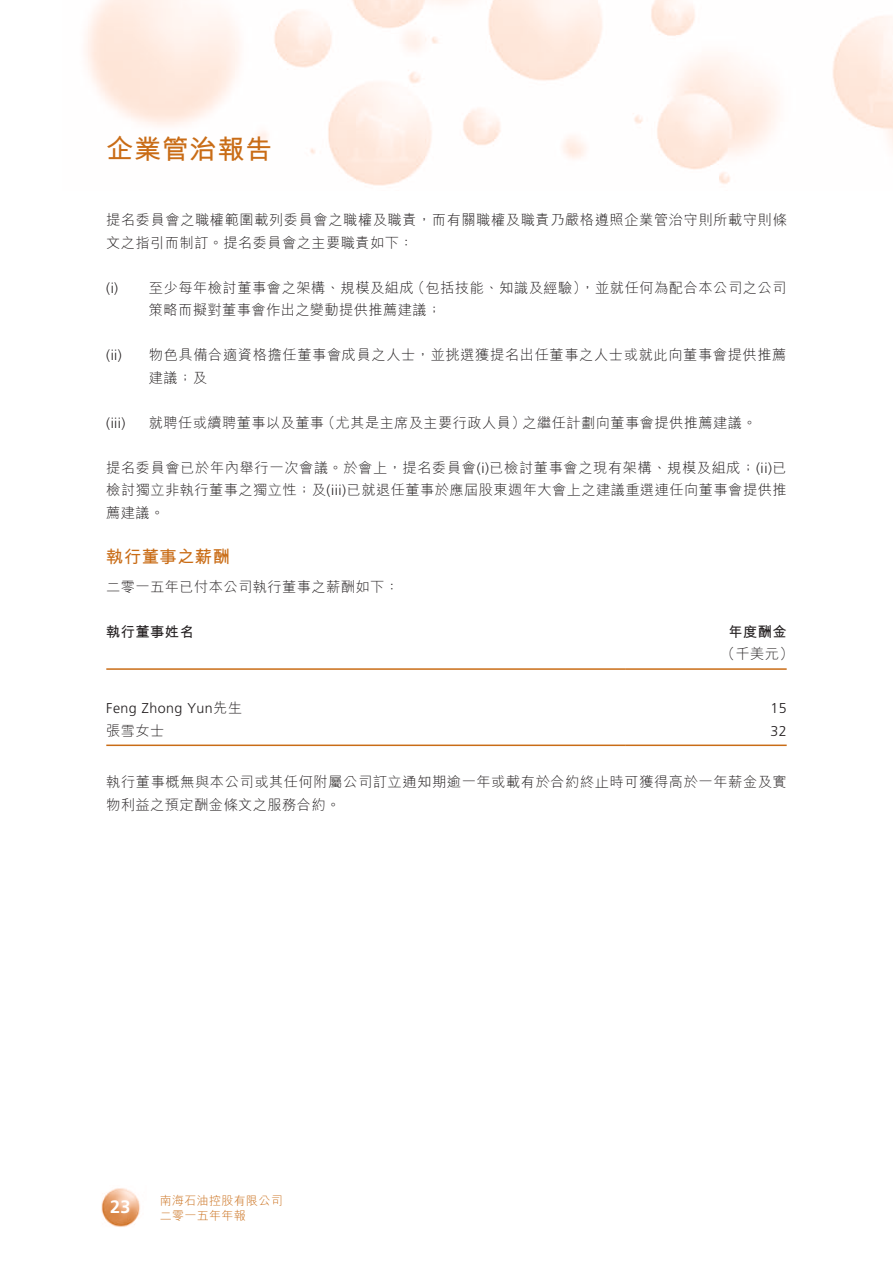
<style>
.page{position:relative;width:893px;height:1263px;background:#fff}
.page>*{position:absolute;margin:0;border:0;box-sizing:border-box;transform-origin:0 0}
.t1{font:700 27px "M Hei HK";letter-spacing:.03em;color:#c96c16}
.t2{font:700 18px "Frutiger LT Std";color:#fff}
.t3{font:700 17.25px "M Hei HK";letter-spacing:.03em;color:#c96c16}
.t4{font:300 14.25px/22.5px "M Hei HK";letter-spacing:.035em;color:#231f20}
.t5{font:300 14.25px "Frutiger LT Std";letter-spacing:.03em;color:#231f20}
.t6{font:700 14.25px "M Hei HK";letter-spacing:.03em;color:#231f20}
.t7{font:300 12px "M Hei HK";letter-spacing:.03em;color:#c96c16}
.s1{font-family:"Frutiger LT Std"}
.s2{font-family:"M Hei HK"}
</style>
<div class="page">
<img style="left:85px;top:0;width:808px;height:186px">
<img style="left:101px;top:1188px;width:39px;height:39px">
<hr style="left:106px;top:668px;width:519px;height:2px;background:#c96c16">
<hr style="left:625px;top:668px;width:162px;height:2px;background:#c96c16">
<hr style="left:106px;top:744px;width:519px;height:2px;background:#c96c16">
<hr style="left:625px;top:744px;width:162px;height:2px;background:#c96c16">
<h1 class="t1" style="left:106px;top:129px;width:167px">企業管治報告</h1>
<p class="t4" style="left:106px;top:208px;width:682px">提名委員會之職權範圍載列委員會之職權及職責，而有關職權及職責乃嚴格遵照企業管治守則所載守則條文之指引而制訂。提名委員會之主要職責如下：</p>
<p class="t4" style="left:411px;top:276px;width:377px">（包括技能、知識及經驗，）並就任何為配合本公司之公司</p>
<p class="t4" style="left:149px;top:276px;width:267px">至少每年檢討董事會之架構、規模及組成</p>
<p class="t5" style="left:106px;top:280px;width:13px">) i(</p>
<p class="t5" style="left:106px;top:347px;width:17px">i i( )</p>
<p class="t4" style="left:149px;top:298px;width:294px">策略而擬對董事會作出之變動提供推薦建議;</p>
<p class="t4" style="left:149px;top:343px;width:639px">物色具備合適資格擔任董事會成員之人士，並挑選獲提名出任董事之人士或就此向董事會提供推薦</p>
<p class="t4" style="left:149px;top:366px;width:60px">建議；及</p>
<p class="t4" style="left:149px;top:411px;width:177px">就聘任或續聘董事以及董事</p>
<p class="t4" style="left:321px;top:411px;width:206px">（尤其是主席及主要行政人員）</p>
<p class="t4" style="left:523px;top:411px;width:235px">之繼任計劃向董事會提供推薦建議。</p>
<p class="t5" style="left:106px;top:415px;width:21px">(iii)</p>
<p class="t4" style="left:106px;top:456px;width:682px;text-align:justify">提名委員會已於年內舉行一次會議。於會上，提名委員會 <span class="s1">)i(</span> 已檢討董事會之現有架構、規模及組成； <span class="s1">(</span> 已<span class="s1">)i i</span>檢討獨立非執行董事之獨立性；及<span class="s1">(iii)</span>已就退任董事於應屆股東週年大會上之建議重選連任向董事會提供推薦建議。</p>
<p class="t3" style="left:106px;top:544px;width:125px">執行董事之薪酬</p>
<p class="t4" style="left:106px;top:575px;width:294px">二零一五年已付本公司執行董事之薪酬如下：</p>
<p class="t6" style="left:728px;top:621px;width:60px">年度酬金</p>
<p class="t6" style="left:106px;top:621px;width:89px">執行董事姓名</p>
<p class="t5" style="left:106px;top:700px;width:137px">Feng Zhong Yun<span class="s2">先生</span></p>
<p class="t4" style="left:721px;top:642px;width:74px">（千美元(</p>
<p class="t5" style="left:770px;top:700px;width:18px">15</p>
<p class="t4" style="left:106px;top:718px;width:60px">張雪女士</p>
<p class="t4" style="left:106px;top:770px;width:682px">執行董事概無與本公司或其任何附屬公司訂立通知期逾一年或載有於合約終止時可獲得高於一年薪金及實物利益之預定酬金條文之服務合約。</p>
<p class="t5" style="left:770px;top:722px;width:18px">32</p>
<p class="t2" style="left:110px;top:1196px;width:22px">23</p>
<p class="t7" style="left:160px;top:1192px;width:125px">南海石油控股有限公司</p>
<p class="t7" style="left:160px;top:1207px;width:88px">二零一五年年報</p>
</div>
